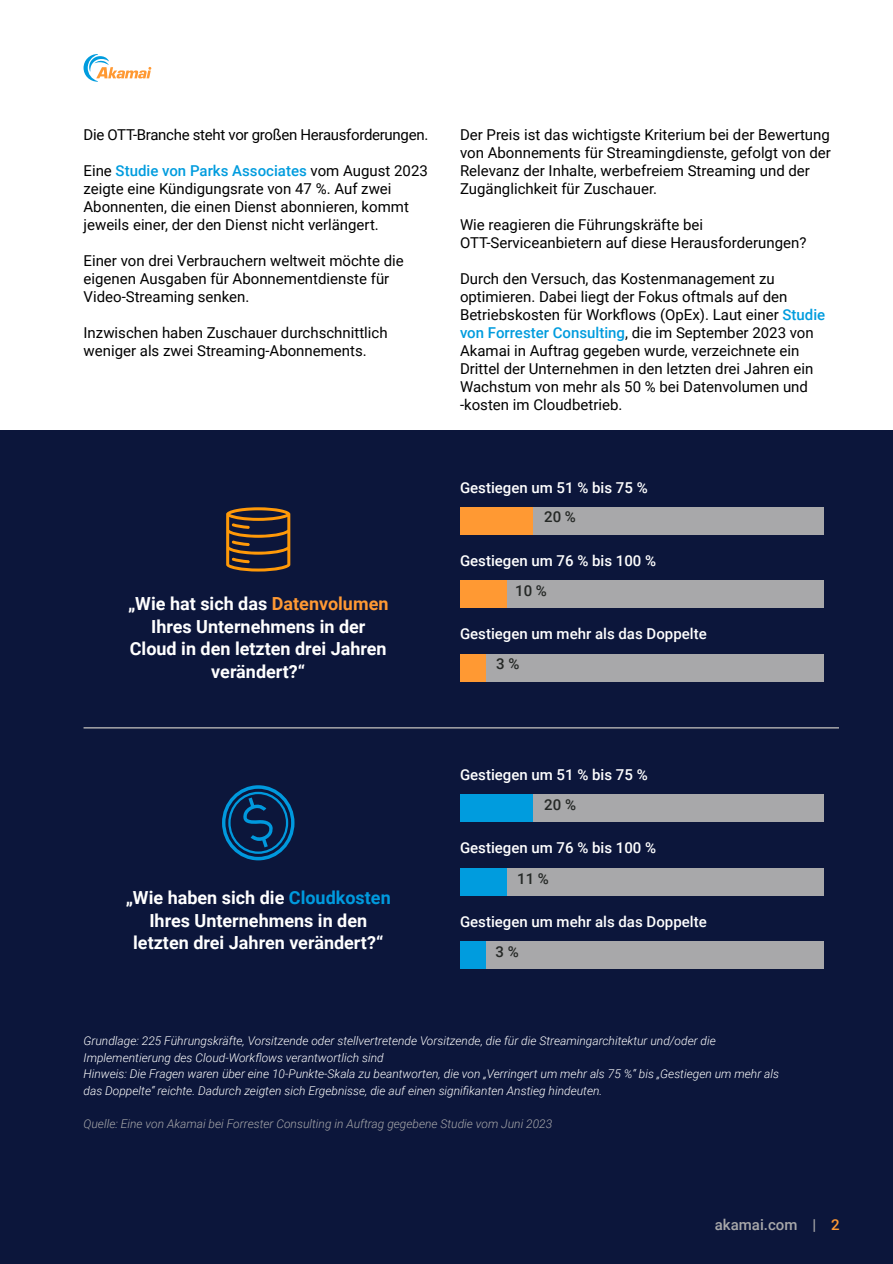
<style>
.page{position:relative;width:893px;height:1264px;background:#fff}
.page>*{position:absolute;margin:0;border:0;box-sizing:border-box;transform-origin:0 0}
.Body_Text{font:700 18px/22.5px "Roboto";color:#fff;text-align:center}
.Body_Text-2{font:15px/18px "Roboto";color:#000}
.Body_Text-3{font:500 15px "Roboto";color:#fff}
.Body_Text-4{font:15px "Roboto";letter-spacing:-.02em;color:#000}
.Body_Text-5{font:500 15px "Roboto";color:#252826}
.t1{font:500 15px "Roboto";color:#a8a8aa}
.Body_Text-6{font:italic 300 12px/16.5px "Roboto";color:#fff}
.Body_Text-7{font:italic 300 12px "Roboto";color:#a8a8aa}
.s1{font-weight:500;color:#009cde}
.s2{color:#f93}
.s3{color:#009ade}
</style>
<div class="page">
<div style="left:0;top:430px;width:893px;height:833px;background:#0c163b"></div>
<div style="left:460px;top:507px;width:364px;height:28px;background:#a8a8aa"></div>
<div style="left:460px;top:794px;width:364px;height:28px;background:#a8a8aa"></div>
<div style="left:460px;top:580px;width:364px;height:28px;background:#a8a8aa"></div>
<div style="left:460px;top:867px;width:364px;height:28px;background:#a8a8aa"></div>
<div style="left:460px;top:654px;width:364px;height:27px;background:#a8a8aa"></div>
<div style="left:460px;top:941px;width:364px;height:27px;background:#a8a8aa"></div>
<div style="left:460px;top:507px;width:72px;height:28px;background:#f93"></div>
<div style="left:460px;top:794px;width:72px;height:28px;background:#009cde"></div>
<div style="left:460px;top:580px;width:46px;height:28px;background:#f93"></div>
<div style="left:460px;top:867px;width:46px;height:28px;background:#009cde"></div>
<div style="left:460px;top:654px;width:26px;height:27px;background:#f93"></div>
<div style="left:460px;top:941px;width:26px;height:27px;background:#009cde"></div>
<svg style="left:226px;top:507px;width:64px;height:64px"></svg>
<hr style="left:84px;top:727px;width:755px;height:1px;background:#a8a8aa">
<svg style="left:222px;top:785px;width:72px;height:75px"></svg>
<svg style="left:84px;top:54px;width:67px;height:28px"></svg>
<p class="Body_Text-4" style="left:84px;top:124px;width:346px">Die OTT‑Branche steht vor großen Herausforderungen.</p>
<p class="Body_Text-2" style="left:84px;top:161px;width:346px">Eine <span class="s1">Studie von Parks Associates</span> vom August 2023 zeigte eine Kündigungsrate von 47 %. Auf zwei Abonnenten, die einen Dienst abonnieren, kommt jeweils einer, der den Dienst nicht verlängert.</p>
<p class="Body_Text-2" style="left:84px;top:251px;width:322px">Einer von drei Verbrauchern weltweit möchte die eigenen Ausgaben für Abonnementdienste für<br>Video-Streaming senken.</p>
<p class="Body_Text-2" style="left:84px;top:323px;width:306px">Inzwischen haben Zuschauer durchschnittlich weniger als zwei Streaming-Abonnements.</p>
<p class="Body_Text" style="left:128px;top:592px;width:262px">„Wie hat sich das <span class="s2">Datenvolumen<br></span>Ihres Unternehmens in der<br>Cloud in den letzten drei Jahren verändert?“</p>
<p class="Body_Text-2" style="left:460px;top:125px;width:372px">Der Preis ist das wichtigste Kriterium bei der Bewertung von Abonnements für Streamingdienste, gefolgt von der Relevanz der Inhalte, werbefreiem Streaming und der Zugänglichkeit für Zuschauer.</p>
<p class="Body_Text-2" style="left:460px;top:215px;width:348px">Wie reagieren die Führungskräfte bei<br>OTT‑Serviceanbietern auf diese Herausforderungen?</p>
<p class="Body_Text-2" style="left:460px;top:269px;width:367px">Durch den Versuch, das Kostenmanagement zu optimieren. Dabei liegt der Fokus oftmals auf den Betriebskosten für Workflows (OpEx). Laut einer <span class="s1">Studie von Forrester Consulting</span>, die im September 2023 von Akamai in Auftrag gegeben wurde, verzeichnete ein Drittel der Unternehmen in den letzten drei Jahren ein Wachstum von mehr als 50 % bei Datenvolumen und -kosten im Cloudbetrieb.</p>
<p class="Body_Text-3" style="left:460px;top:476px;width:189px">Gestiegen um 51 % bis 75 %</p>
<p class="Body_Text-5" style="left:544px;top:506px;width:33px">20 %</p>
<p class="Body_Text-3" style="left:460px;top:550px;width:198px">Gestiegen um 76 % bis 100 %</p>
<p class="Body_Text-5" style="left:515px;top:580px;width:33px">10 %</p>
<p class="Body_Text-3" style="left:460px;top:623px;width:248px">Gestiegen um mehr als das Doppelte</p>
<p class="Body_Text-5" style="left:496px;top:653px;width:25px">3 %</p>
<p class="Body_Text" style="left:126px;top:885px;width:267px">„Wie haben sich die <span class="s3">Cloudkosten<br></span>Ihres Unternehmens in den letzten drei Jahren verändert?“</p>
<p class="Body_Text-3" style="left:460px;top:763px;width:189px">Gestiegen um 51 % bis 75 %</p>
<p class="Body_Text-5" style="left:544px;top:793px;width:33px">20 %</p>
<p class="Body_Text-3" style="left:460px;top:837px;width:198px">Gestiegen um 76 % bis 100 %</p>
<p class="Body_Text-5" style="left:517px;top:867px;width:33px">11 %</p>
<p class="Body_Text-3" style="left:460px;top:910px;width:248px">Gestiegen um mehr als das Doppelte</p>
<p class="Body_Text-5" style="left:496px;top:940px;width:25px">3 %</p>
<p class="Body_Text-6" style="left:84px;top:1032px;width:634px">Grundlage: 225 Führungskräfte, Vorsitzende oder stellvertretende Vorsitzende, die für die Streamingarchitektur und/oder die<br>Implementierung des Cloud-Workflows verantwortlich sind</p>
<p class="Body_Text-6" style="left:84px;top:1065px;width:697px">Hinweis: Die Fragen waren über eine 10-Punkte-Skala zu beantworten, die von „Verringert um mehr als 75 %“ bis „Gestiegen um mehr als das Doppelte“ reichte. Dadurch zeigten sich Ergebnisse, die auf einen signifikanten Anstieg hindeuten.</p>
<p class="Body_Text-7" style="left:84px;top:1114px;width:470px">Quelle: Eine von Akamai bei Forrester Consulting in Auftrag gegebene Studie vom Juni 2023</p>
<p class="t1" style="left:715px;top:1214px;width:126px">akamai.com | <span class="s2">2</span></p>
</div>
